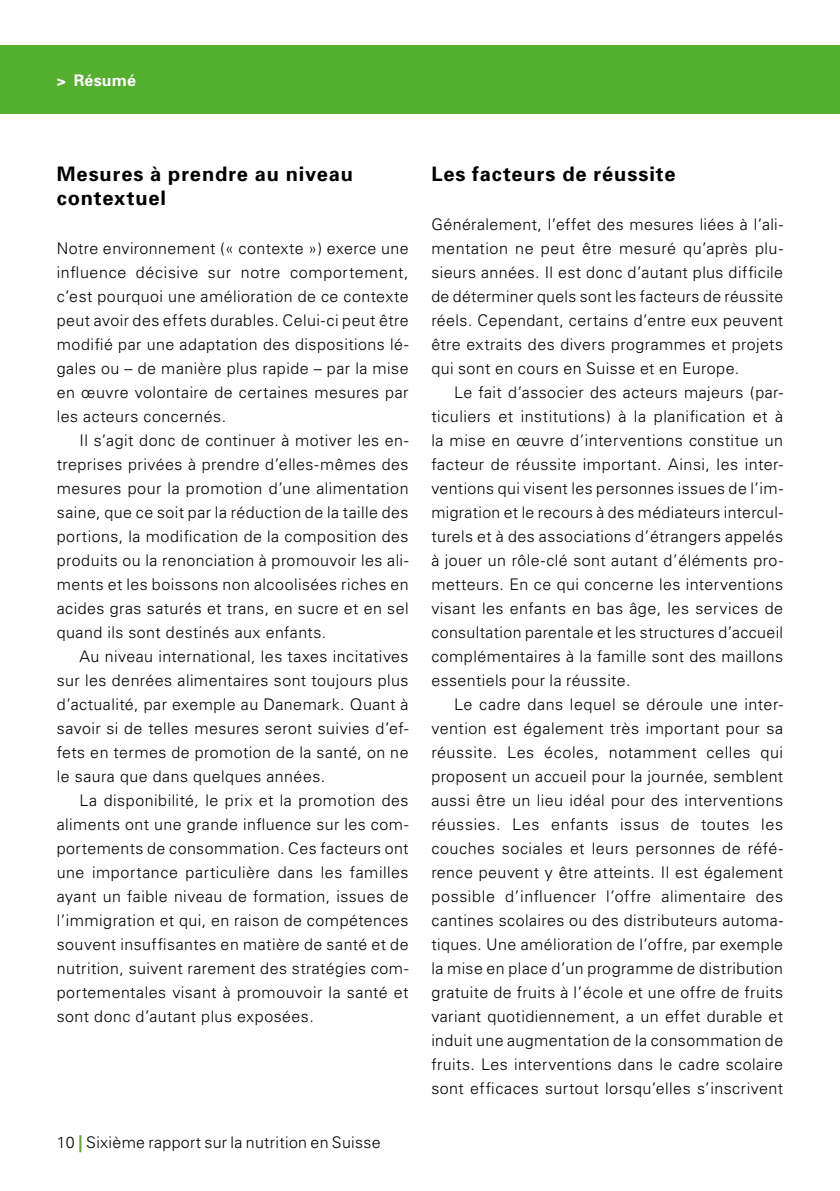
<style>
.page{position:relative;width:840px;height:1191px;background:#fff}
.page>*{position:absolute;margin:0;border:0;box-sizing:border-box;transform-origin:0 0}
.t1{font:700 20px/24px "Univers";letter-spacing:.045em;color:#000}
.t2{font:300 16px/24px "Univers";letter-spacing:.025em;color:#000;text-align:justify}
.t3{font:700 16px "Univers";letter-spacing:.01em;color:#fff}
.s1{font-weight:700;font-size:17px;color:#54af2e}
</style>
<div class="page">
<div style="left:0;top:45px;width:839px;height:68px;background:#54af2e"></div>
<p class="t3" style="left:57px;top:70px;width:81px">&gt; Résumé</p>
<p class="t1" style="left:57px;top:162px;width:298px">Mesures à prendre au niveau contextuel</p>
<p class="t2" style="left:57px;top:236px;width:353px">Notre environnement (« contexte ») exerce une influence décisive sur notre comportement, c’est pourquoi une amélioration de ce contexte peut avoir des effets durables. Celui-ci peut être modifié par une adaptation des dispositions lé&shy;gales ou – de manière plus rapide – par la mise en œuvre volontaire de certaines mesures par les acteurs concernés.</p>
<p class="t2" style="left:57px;top:428px;width:353px;text-indent:23px">Il s’agit donc de continuer à motiver les en&shy;treprises privées à prendre d’elles-mêmes des mesures pour la promotion d’une alimentation saine, que ce soit par la réduction de la taille des portions, la modification de la composition des produits ou la renonciation à promouvoir les ali&shy;ments et les boissons non alcoolisées riches en acides gras saturés et trans, en sucre et en sel quand ils sont destinés aux enfants.</p>
<p class="t2" style="left:57px;top:644px;width:353px;text-indent:23px">Au niveau international, les taxes incitatives sur les denrées alimentaires sont toujours plus d’actualité, par exemple au Danemark. Quant à savoir si de telles mesures seront suivies d’ef&shy;fets en termes de promotion de la santé, on ne le saura que dans quelques années.</p>
<p class="t2" style="left:57px;top:788px;width:353px;text-indent:23px">La disponibilité, le prix et la promotion des aliments ont une grande influence sur les com&shy;portements de consommation. Ces facteurs ont une importance particulière dans les familles ayant un faible niveau de formation, issues de l’immigration et qui, en raison de compétences souvent insuffisantes en matière de santé et de nutrition, suivent rarement des stratégies com&shy;portementales visant à promouvoir la santé et sont donc d’autant plus exposées.</p>
<p class="t2" style="left:57px;top:1130px;width:325px">10 <span class="s1">|</span> Sixième rapport sur la nutrition en Suisse</p>
<p class="t1" style="left:431px;top:162px;width:245px">Les facteurs de réussite</p>
<p class="t2" style="left:431px;top:212px;width:353px">Généralement, l’effet des mesures liées à l’ali&shy;mentation ne peut être mesuré qu’après plu&shy;sieurs années. Il est donc d’autant plus difficile de déterminer quels sont les facteurs de réussite réels. Cependant, certains d’entre eux peuvent être extraits des divers programmes et projets qui sont en cours en Suisse et en Europe.</p>
<p class="t2" style="left:431px;top:380px;width:353px;text-indent:23px">Le fait d’associer des acteurs majeurs (par&shy;ticuliers et institutions) à la planification et à la mise en œuvre d’interventions constitue un facteur de réussite important. Ainsi, les inter&shy;ventions qui visent les personnes issues de l’im&shy;migration et le recours à des médiateurs intercul&shy;turels et à des associations d’étrangers appelés à jouer un rôle-clé sont autant d’éléments pro&shy;metteurs. En ce qui concerne les interventions visant les enfants en bas âge, les services de consultation parentale et les structures d’accueil complémentaires à la famille sont des maillons essentiels pour la réussite.</p>
<p class="t2" style="left:431px;top:692px;width:353px;text-indent:23px">Le cadre dans lequel se déroule une inter&shy;vention est également très important pour sa réussite. Les écoles, notamment celles qui proposent un accueil pour la journée, semblent aussi être un lieu idéal pour des interventions réussies. Les enfants issus de toutes les couches sociales et leurs personnes de réfé&shy;rence peuvent y être atteints. Il est également possible d’influencer l’offre alimentaire des cantines scolaires ou des distributeurs automa&shy;tiques. Une amélioration de l’offre, par exemple la mise en place d’un programme de distribution gratuite de fruits à l’école et une offre de fruits variant quotidiennement, a un effet durable et induit une augmentation de la consommation de fruits. Les interventions dans le cadre scolaire sont efficaces surtout lorsqu’elles s’inscrivent</p>
</div>
